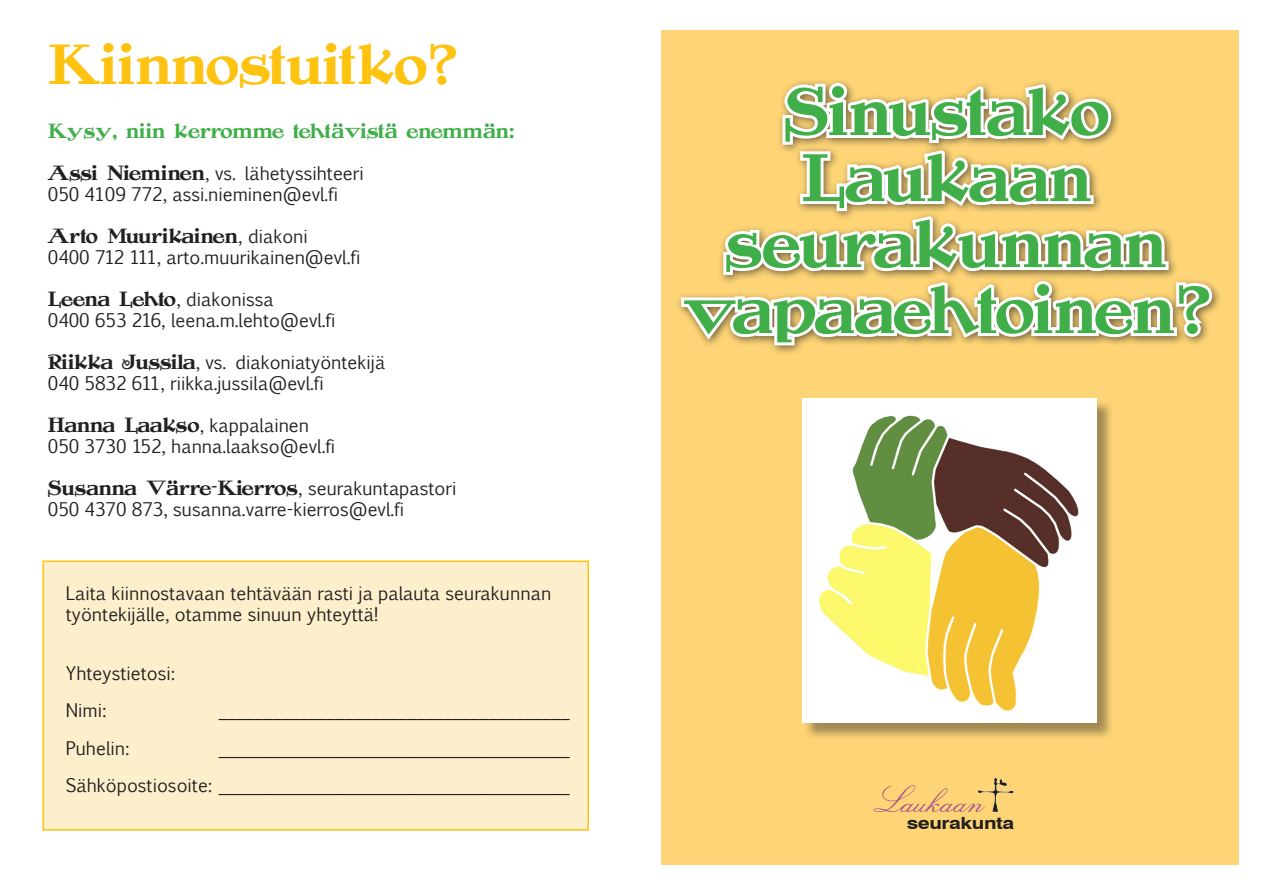
<style>
.page{position:relative;width:1263px;height:893px;background:#fff}
.page>*{position:absolute;margin:0;border:0;box-sizing:border-box;transform-origin:0 0}
.t1{font:58.5px/66px "Rogers";letter-spacing:-.01em;color:#40ae49;text-align:center}
.t2{font:49.5px "Rogers";color:#fec210}
.t3{font:38.1px "Lucia BT";color:#a84a8d}
.t4{font:18px "Euphemia CAS";color:#231f20}
.t5{font:18px "Rogers";color:#231f20}
.t6{font:18px "Rogers";color:#40ae49}
.t7{font:700 16.8px "Swiss 721 BT";letter-spacing:-.02em;color:#231f20;scale:1.25 1}
.s1{font-family:"Rogers"}
.s2{font-family:"Euphemia CAS"}
</style>
<div class="page">
<div style="left:43px;top:560px;width:546px;height:271px;background:#feefcc;border:2px solid #fec210"></div>
<div style="left:661px;top:30px;width:578px;height:835px;background:#fed576"></div>
<svg style="left:678px;top:81px;width:537px;height:267px"></svg>
<img style="left:977px;top:777px;width:37px;height:35px">
<div style="left:803px;top:399px;width:311px;height:341px;background:#231f20;opacity:.42"></div>
<img style="left:803px;top:398px;width:294px;height:325px">
<p class="t2" style="left:48px;top:40px;width:411px">Kiinnostuitko?</p>
<p class="t6" style="left:48px;top:122px;width:468px">Kysy, niin kerromme tehtävistä enemmän:</p>
<p class="t4" style="left:48px;top:161px;width:317px"><span class="s1">Assi Nieminen</span>, vs. lähetyssihteeri</p>
<p class="t4" style="left:48px;top:182px;width:292px">050 4109 772, assi.nieminen@evl.fi</p>
<p class="t5" style="left:48px;top:227px;width:262px">Arto Muurikainen<span class="s2">, diakoni</span></p>
<p class="t4" style="left:48px;top:245px;width:314px">0400 712 111, arto.muurikainen@evl.fi</p>
<p class="t4" style="left:48px;top:287px;width:227px"><span class="s1">Leena Lehto</span>, diakonissa</p>
<p class="t4" style="left:48px;top:308px;width:289px">0400 653 216, leena.m.lehto@evl.fi</p>
<p class="t4" style="left:48px;top:350px;width:339px"><span class="s1">Riikka Jussila</span>, vs. diakoniatyöntekijä</p>
<p class="t4" style="left:48px;top:371px;width:277px">040 5832 611, riikka.jussila@evl.fi</p>
<p class="t4" style="left:48px;top:413px;width:263px"><span class="s1">Hanna Laakso</span>, kappalainen</p>
<p class="t4" style="left:48px;top:434px;width:289px">050 3730 152, hanna.laakso@evl.fi</p>
<p class="t5" style="left:48px;top:479px;width:410px">Susanna Värre-Kierros<span class="s2">, seurakuntapastori</span></p>
<p class="t4" style="left:48px;top:497px;width:358px">050 4370 873, susanna.varre-kierros@evl.fi</p>
<p class="t4" style="left:66px;top:581px;width:487px">Laita kiinnostavaan tehtävään rasti ja palauta seurakunnan</p>
<p class="t4" style="left:66px;top:602px;width:314px">työntekijälle, otamme sinuun yhteyttä!</p>
<p class="t4" style="left:66px;top:660px;width:111px">Yhteystietosi:</p>
<p class="t4" style="left:66px;top:698px;width:42px">Nimi:</p>
<p class="t4" style="left:219px;top:698px;width:352px">_______________________________________</p>
<p class="t4" style="left:66px;top:735px;width:65px">Puhelin:</p>
<p class="t4" style="left:219px;top:735px;width:352px">_______________________________________</p>
<p class="t4" style="left:66px;top:773px;width:505px">Sähköpostiosoite: _______________________________________</p>
<p class="t1" style="left:784px;top:82px;width:328px">Sinustako</p>
<p class="t1" style="left:801px;top:148px;width:293px">Laukaan</p>
<p class="t1" style="left:684px;top:214px;width:528px">seurakunnan vapaaehtoinen?</p>
<p class="t3" style="left:875px;top:778px;width:111px">Laukaan</p>
<p class="t7" style="left:907px;top:813px;width:88px">seurakunta</p>
</div>
